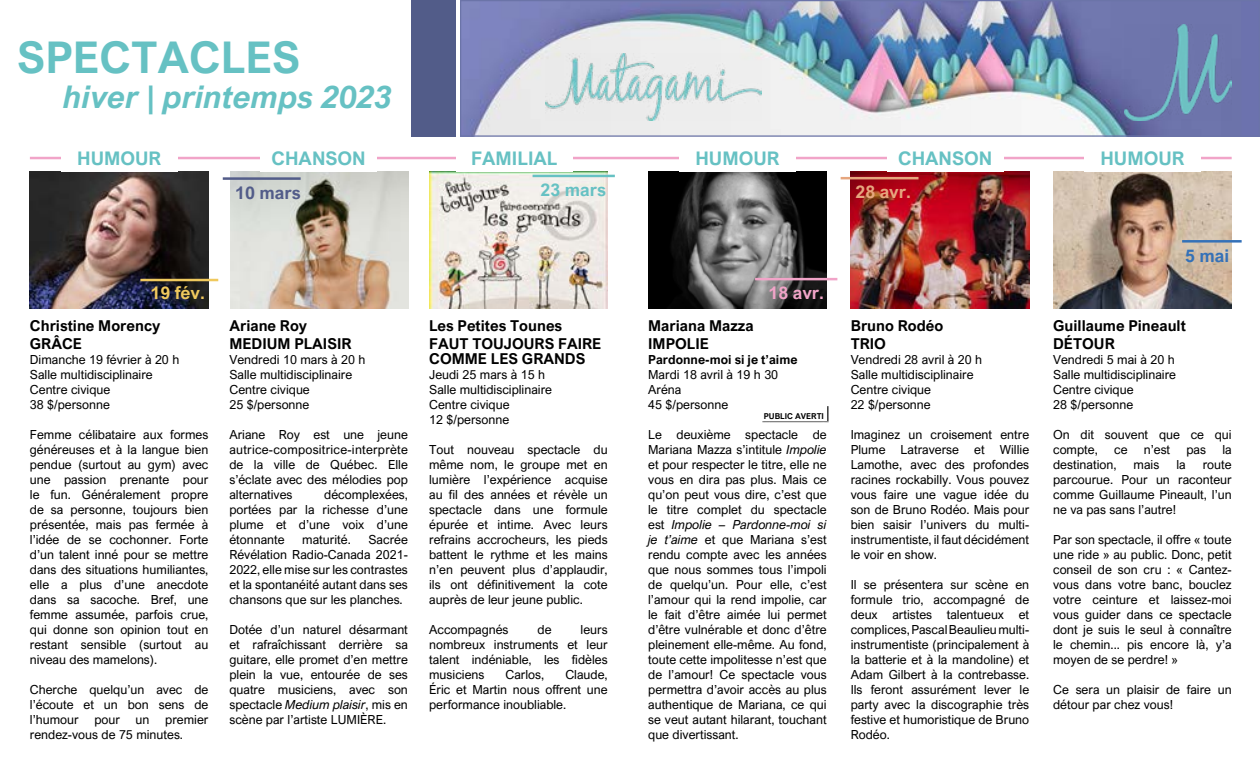
<style>
.page{position:relative;width:1260px;height:765px;background:#fff}
.page>*{position:absolute;margin:0;border:0;box-sizing:border-box;transform-origin:0 0}
.t1{font:700 43.75px "Arial Nova";color:#66c1c3}
.t2{font:italic 700 31.25px "Arial Nova";color:#66c1c3}
.t3{font:700 18.75px "Arial Nova";color:#66c1c3}
.t4{font:700 17.5px "Arial Nova";color:#f0c95e}
.t5{font:700 17.5px "Arial Nova";color:#525c89}
.t6{font:700 17.5px "Arial Nova";color:#66c1c3}
.t7{font:700 17.5px "Arial Nova";color:#f1a4c8}
.t8{font:700 17.5px "Arial Nova";color:#e6a67e}
.t9{font:700 17.5px "Arial Nova";color:#3471b8}
.t10{font:700 15px/18px "Arial Nova";color:#000}
.t11{font:12.5px/15px "Arial Nova";color:#000;text-align:justify}
.t12{font:700 12.5px "Arial Nova";color:#000}
.t13{font:700 8.12px "Arial Nova";color:#000}
.s1{font-style:italic}
</style>
<div class="page">
<hr style="left:30px;top:157px;width:1202px;height:2px;background:#f1a4c8">
<img style="left:462px;top:2px;width:796px;height:133px">
<div style="left:460px;top:0;width:800px;height:137px;border:1px solid #6b74a8"></div>
<div style="left:412px;top:0;width:44px;height:137px;background:#525c89"></div>
<img style="left:30px;top:172px;width:178px;height:136px">
<img style="left:429px;top:172px;width:179px;height:136px">
<img style="left:230px;top:172px;width:178px;height:136px">
<img style="left:851px;top:172px;width:178px;height:136px">
<img style="left:648px;top:172px;width:179px;height:136px">
<img style="left:1053px;top:172px;width:179px;height:136px">
<hr style="left:140px;top:279px;width:78px;height:2px;background:#f0c95e">
<hr style="left:223px;top:177px;width:78px;height:3px;background:#525c89">
<hr style="left:533px;top:175px;width:82px;height:2px;background:#66c1c3">
<hr style="left:1182px;top:240px;width:60px;height:3px;background:#3471b8">
<hr style="left:755px;top:278px;width:82px;height:2px;background:#f1a4c8">
<hr style="left:841px;top:177px;width:78px;height:2px;background:#e6a67e">
<img style="left:546px;top:53px;width:215px;height:67px">
<div style="left:61px;top:144px;width:116px;height:28px;background:#fff"></div>
<div style="left:260px;top:144px;width:117px;height:28px;background:#fff"></div>
<div style="left:456px;top:144px;width:117px;height:28px;background:#fff"></div>
<div style="left:679px;top:144px;width:117px;height:28px;background:#fff"></div>
<div style="left:887px;top:144px;width:117px;height:28px;background:#fff"></div>
<div style="left:1084px;top:144px;width:117px;height:28px;background:#fff"></div>
<img style="left:1124px;top:24px;width:108px;height:96px">
<div style="left:762px;top:406px;width:67px;height:17px;background:#000;opacity:.75"></div>
<div style="left:761px;top:405px;width:66px;height:15px;background:#fff"></div>
<h1 class="t1" style="left:17px;top:32px;width:285px">SPECTACLES</h1>
<h2 class="t2" style="left:64px;top:78px;width:331px">hiver | printemps 2023</h2>
<h3 class="t3" style="left:77px;top:147px;width:85px">HUMOUR</h3>
<h3 class="t3" style="left:272px;top:147px;width:96px">CHANSON</h3>
<h3 class="t3" style="left:471px;top:147px;width:88px">FAMILIAL</h3>
<h3 class="t3" style="left:695px;top:147px;width:85px">HUMOUR</h3>
<h3 class="t3" style="left:898px;top:147px;width:96px">CHANSON</h3>
<h3 class="t3" style="left:1100px;top:147px;width:85px">HUMOUR</h3>
<h3 class="t5" style="left:235px;top:182px;width:67px">10 mars</h3>
<h3 class="t6" style="left:540px;top:180px;width:67px">23 mars</h3>
<h3 class="t4" style="left:150px;top:283px;width:56px">19 fév.</h3>
<p class="t10" style="left:30px;top:316px;width:132px">Christine Morency<br>GRÂCE</p>
<p class="t11" style="left:30px;top:352px;width:151px;text-align:left">Dimanche 19 février à 20 h<br>Salle multidisciplinaire<br>Centre civique<br>38 $/personne</p>
<p class="t11" style="left:30px;top:427px;width:180px">Femme célibataire aux formes généreuses et à la langue bien pendue (surtout au gym) avec une passion prenante pour le fun. Généralement propre de sa personne, toujours bien présentée, mais pas fermée à l’idée de se cochonner. Forte d’un talent inné pour se mettre dans des situations humiliantes, elle a plus d’une anecdote dans sa sacoche. Bref, une femme assumée, parfois crue, qui donne son opinion tout en restant sensible (surtout au niveau des mamelons).</p>
<p class="t11" style="left:30px;top:682px;width:180px">Cherche quelqu’un avec de l’écoute et un bon sens de l’humour</p>
<p class="t11" style="left:30px;top:712px;width:180px;text-indent:135px">premier rendez-vous de 75 minutes.</p>
<p class="t11" style="left:94px;top:712px;width:27px">pour</p>
<p class="t11" style="left:136px;top:712px;width:15px">un</p>
<p class="t10" style="left:229px;top:316px;width:124px">Ariane Roy<br>MEDIUM PLAISIR</p>
<p class="t11" style="left:229px;top:352px;width:138px;text-align:left">Vendredi 10 mars à 20 h<br>Salle multidisciplinaire<br>Centre civique<br>25 $/personne</p>
<p class="t11" style="left:229px;top:427px;width:180px">Ariane Roy est une jeune autrice-compositrice-interprète de la ville de Québec. Elle s’éclate avec des mélodies pop alternatives</p>
<p class="t11" style="left:229px;top:487px;width:180px;text-indent:95px">décomplexées, portées par la richesse d’une plume et d’une voix d’une étonnante</p>
<p class="t11" style="left:229px;top:532px;width:180px;text-indent:139px">Sacrée Révélation Radio-Canada 2021- 2022, elle mise sur les contrastes et la spontanéité autant dans ses chansons que sur les planches.</p>
<p class="t11" style="left:229px;top:622px;width:180px">Dotée d’un naturel désarmant et rafraîchissant derrière sa guitare, elle promet d’en mettre plein la vue, entourée de ses quatre musiciens, avec son spectacle <span class="s1">Medium plaisir</span>, mis en scène par l’artiste LUMIÈRE.</p>
<p class="t11" style="left:302px;top:532px;width:50px">maturité.</p>
<p class="t10" style="left:429px;top:316px;width:174px">Les Petites Tounes<br>FAUT TOUJOURS FAIRE</p>
<p class="t10" style="left:429px;top:349px;width:158px">COMME LES GRANDS</p>
<p class="t11" style="left:429px;top:367px;width:124px;text-align:left">Jeudi 25 mars à 15 h<br>Salle multidisciplinaire<br>Centre civique<br>12 $/personne</p>
<p class="t11" style="left:429px;top:442px;width:180px">Tout nouveau spectacle du même nom, le groupe met en lumière l’expérience acquise au fil des années et révèle un spectacle dans une formule épurée et intime. Avec leurs refrains accrocheurs, les pieds battent le rythme et les mains n’en peuvent plus d’applaudir, ils ont définitivement la cote auprès de leur jeune public.</p>
<p class="t11" style="left:429px;top:622px;width:81px">Accompagnés</p>
<p class="t11" style="left:538px;top:622px;width:15px">de</p>
<p class="t11" style="left:429px;top:622px;width:180px;text-indent:151px">leurs nombreux instruments et leur talent indéniable, les fidèles musiciens</p>
<p class="t11" style="left:429px;top:667px;width:180px;text-indent:136px">Claude, Éric et Martin nous offrent une performance inoubliable.</p>
<p class="t11" style="left:505px;top:667px;width:40px">Carlos,</p>
<h3 class="t8" style="left:855px;top:182px;width:57px">28 avr.</h3>
<h3 class="t7" style="left:768px;top:283px;width:57px">18 avr.</h3>
<p class="t10" style="left:648px;top:316px;width:107px">Mariana Mazza<br>IMPOLIE</p>
<p class="t12" style="left:648px;top:352px;width:151px">Pardonne-moi si je t’aime</p>
<p class="t11" style="left:648px;top:367px;width:132px;text-align:left">Mardi 18 avril à 19 h 30<br>Aréna<br>45 $/personne</p>
<p class="t11" style="left:648px;top:427px;width:180px">Le deuxième spectacle de Mariana Mazza s’intitule <span class="s1">Impolie </span>et pour respecter le titre, elle ne vous en dira pas plus. Mais ce qu’on peut vous dire, c’est que le titre complet du spectacle est <span class="s1">Impolie – Pardonne-moi si je t’aime</span> et que Mariana s’est rendu compte avec les années que nous sommes tous l’impoli de quelqu’un. Pour elle, c’est l’amour qui la rend impolie, car le fait d’être aimée lui permet d’être vulnérable et donc d’être pleinement elle-même. Au fond, toute cette impolitesse n’est que de l’amour! Ce spectacle vous permettra d’avoir accès au plus authentique de Mariana, ce qui se veut autant hilarant, touchant que divertissant.</p>
<p class="t13" style="left:764px;top:411px;width:62px">PUBLIC AVERTI</p>
<p class="t10" style="left:851px;top:316px;width:94px">Bruno Rodéo<br>TRIO</p>
<p class="t11" style="left:851px;top:352px;width:133px;text-align:left">Vendredi 28 avril à 20 h<br>Salle multidisciplinaire<br>Centre civique<br>22 $/personne</p>
<p class="t11" style="left:851px;top:427px;width:180px">Imaginez un croisement entre Plume Latraverse et Willie Lamothe, avec des profondes racines rockabilly. Vous pouvez vous faire une vague idée du son de Bruno Rodéo. Mais pour bien saisir l’univers du multi&shy;instrumentiste, il faut décidément le voir en show.</p>
<p class="t11" style="left:851px;top:577px;width:180px">Il se présentera sur scène en formule trio, accompagné de deux artistes talentueux et complices, Pascal Beaulieu multi&shy;instrumentiste (principalement à la batterie et à la mandoline) et Adam Gilbert à la contrebasse.<br>Ils feront assurément lever le party avec la discographie très festive et humoristique de Bruno Rodéo.</p>
<h3 class="t9" style="left:1185px;top:245px;width:46px">5 mai</h3>
<p class="t10" style="left:1053px;top:316px;width:134px">Guillaume Pineault<br>DÉTOUR</p>
<p class="t11" style="left:1053px;top:352px;width:124px;text-align:left">Vendredi 5 mai à 20 h<br>Salle multidisciplinaire<br>Centre civique<br>28 $/personne</p>
<p class="t11" style="left:1053px;top:427px;width:180px">On dit souvent que ce qui compte,</p>
<p class="t11" style="left:1114px;top:442px;width:15px">ce</p>
<p class="t11" style="left:1144px;top:442px;width:28px">n’est</p>
<p class="t11" style="left:1186px;top:442px;width:21px">pas</p>
<p class="t11" style="left:1222px;top:442px;width:11px">la</p>
<p class="t11" style="left:1053px;top:457px;width:65px">destination,</p>
<p class="t11" style="left:1134px;top:457px;width:27px">mais</p>
<p class="t11" style="left:1176px;top:457px;width:11px">la</p>
<p class="t11" style="left:1053px;top:457px;width:180px;text-indent:150px">route parcourue. Pour un raconteur comme Guillaume Pineault, l’un ne va pas sans l’autre!</p>
<p class="t11" style="left:1053px;top:532px;width:180px">Par son spectacle, il offre « toute une ride » au public. Donc, petit conseil de son cru : « Cantez&shy;vous dans votre banc, bouclez votre ceinture et laissez-moi vous guider dans ce spectacle dont je suis le seul à connaître le chemin... pis encore là, y’a moyen de se perdre! »</p>
<p class="t11" style="left:1053px;top:682px;width:180px">Ce sera un plaisir de faire un détour par chez vous!</p>
</div>
